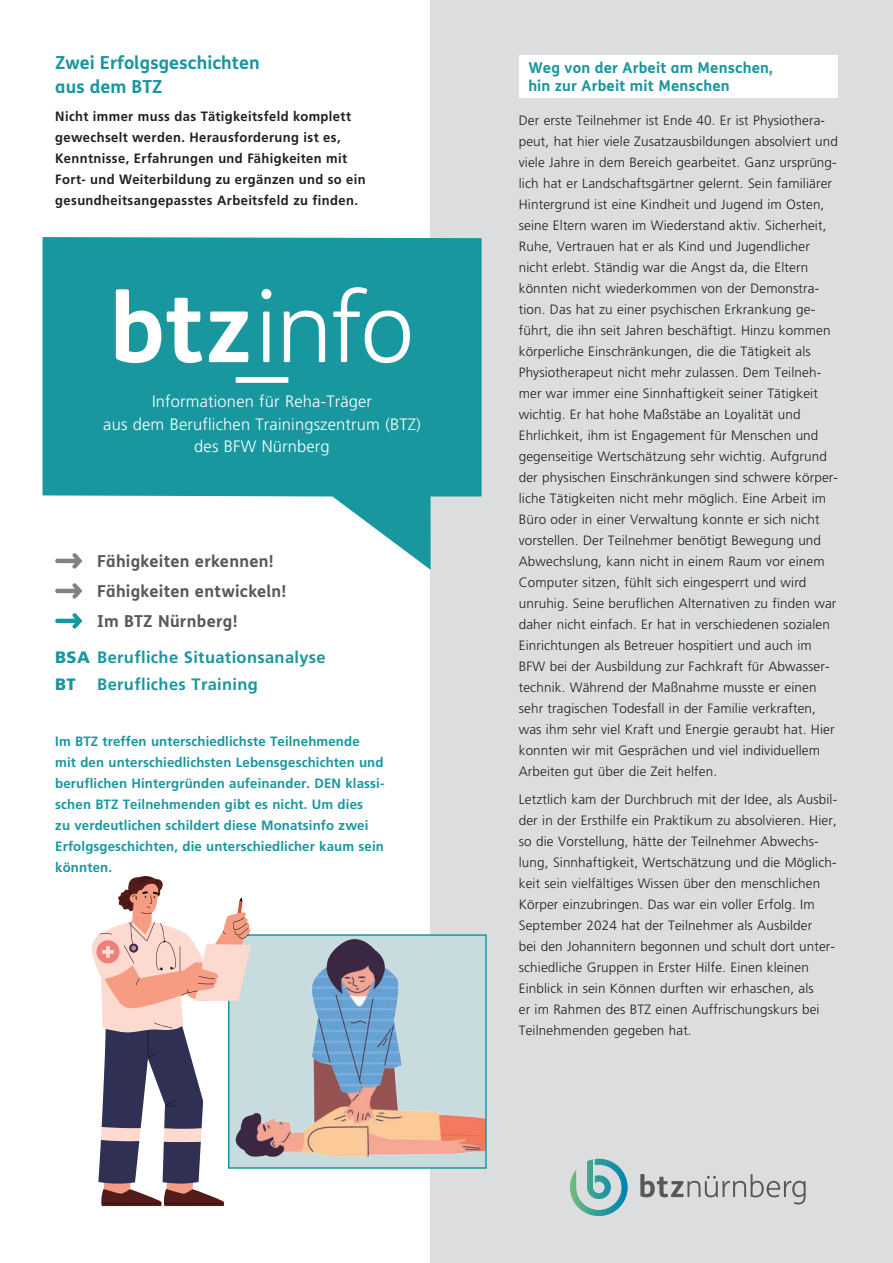
<style>
.page{position:relative;width:893px;height:1263px;background:#fff}
.page>*{position:absolute;margin:0;border:0;box-sizing:border-box;transform-origin:0 0}
.t1{font:300 95.85px "FS Me";color:#fff}
.t2{font:700 18px/24px "FS Me";color:#18979e}
.t3{font:300 16.5px/22.5px "Frutiger LT Pro";letter-spacing:.01em;color:#fff;text-align:center}
.t4{font:700 16.5px/30px "FS Me";letter-spacing:.015em;color:#57585a}
.t5{font:700 16.5px/27px "Frutiger LT Pro";letter-spacing:.02em;color:#18979e}
.t6{font:700 15px/18px "FS Me";letter-spacing:.01em;color:#18979e}
.t7{font:300 13.5px/21px "Frutiger LT Pro";letter-spacing:.01em;color:#231f20}
.t8{font:700 13.5px/21px "Frutiger LT Pro";letter-spacing:.01em;color:#18979e}
.t9{font:700 13.5px/21px "Frutiger LT Pro";letter-spacing:.03em;color:#231f20;scale:.96 1}
.s1{font-weight:700}
.s2{font-weight:900}
</style>
<div class="page">
<div style="left:431px;top:0;width:462px;height:1263px;background:#dcdddf"></div>
<svg style="left:43px;top:237px;width:439px;height:333px;fill:#18979e"></svg>
<div style="left:236px;top:377px;width:52px;height:6px;background:#fff"></div>
<div style="left:519px;top:55px;width:319px;height:43px;background:#fff"></div>
<svg style="left:55px;top:553px;width:27px;height:16px"></svg>
<svg style="left:55px;top:583px;width:27px;height:16px"></svg>
<svg style="left:55px;top:613px;width:27px;height:16px"></svg>
<img style="left:251px;top:937px;width:233px;height:229px">
<div style="left:228px;top:934px;width:259px;height:235px;border:2px solid #18979e"></div>
<svg style="left:92px;top:876px;width:159px;height:330px"></svg>
<svg style="left:570px;top:1159px;width:58px;height:57px"></svg>
<svg style="left:640px;top:1174px;width:166px;height:30px"></svg>
<h2 class="t2" style="left:55px;top:49px;width:206px">Zwei Erfolgsgeschichten aus dem BTZ</h2>
<p class="t9" style="left:55px;top:105px;width:325px">Nicht immer muss das Tätigkeitsfeld komplett gewechselt werden. Herausforderung ist es, Kenntnisse, Erfahrungen und Fähigkeiten mit Fort- und Weiterbildung zu ergänzen und so ein gesundheitsangepasstes Arbeitsfeld zu finden.</p>
<h1 class="t1" style="left:110px;top:263px;width:306px"><span class="s1">btz</span>info</h1>
<p class="t3" style="left:103px;top:390px;width:319px">Informationen für Reha-Träger<br>aus dem Beruflichen Trainingszentrum (BTZ) des BFW Nürnberg</p>
<p class="t4" style="left:97px;top:545px;width:191px">Fähigkeiten erkennen!<br>Fähigkeiten entwickeln!<br>Im BTZ Nürnberg!</p>
<p class="t5" style="left:55px;top:643px;width:272px"><span class="s2">BSA</span> Berufliche Situationsanalyse<br><span class="s2">BT</span></p>
<p class="t5" style="left:97px;top:670px;width:162px">Berufliches Training</p>
<p class="t8" style="left:55px;top:731px;width:331px">Im BTZ treffen unterschiedlichste Teilnehmende<br>mit den unterschiedlichsten Lebensgeschichten und beruflichen Hintergründen aufeinander. DEN klassi&shy;schen BTZ Teilnehmenden gibt es nicht. Um dies<br>zu verdeutlichen schildert diese Monatsinfo zwei Erfolgsgeschichten, die unterschiedlicher kaum sein könnten.</p>
<p class="t6" style="left:528px;top:58px;width:246px">Weg von der Arbeit am Menschen, hin zur Arbeit mit Menschen</p>
<p class="t7" style="left:519px;top:110px;width:321px">Der erste Teilnehmer ist Ende 40. Er ist Physiothera&shy;peut, hat hier viele Zusatzausbildungen absolviert und viele Jahre in dem Bereich gearbeitet. Ganz ursprüng&shy;lich hat er Landschaftsgärtner gelernt. Sein familiärer Hintergrund ist eine Kindheit und Jugend im Osten, seine Eltern waren im Wiederstand aktiv. Sicherheit, Ruhe, Vertrauen hat er als Kind und Jugendlicher nicht erlebt. Ständig war die Angst da, die Eltern könnten nicht wiederkommen von der Demonstra&shy;tion. Das hat zu einer psychischen Erkrankung ge&shy;führt, die ihn seit Jahren beschäftigt. Hinzu kommen körperliche Einschränkungen, die die Tätigkeit als Physiotherapeut nicht mehr zulassen. Dem Teilneh&shy;mer war immer eine Sinnhaftigkeit seiner Tätigkeit wichtig. Er hat hohe Maßstäbe an Loyalität und Ehrlichkeit, ihm ist Engagement für Menschen und gegenseitige Wertschätzung sehr wichtig. Aufgrund der physischen Einschränkungen sind schwere körper&shy;liche Tätigkeiten nicht mehr möglich. Eine Arbeit im Büro oder in einer Verwaltung konnte er sich nicht vorstellen. Der Teilnehmer benötigt Bewegung und Abwechslung, kann nicht in einem Raum vor einem Computer sitzen, fühlt sich eingesperrt und wird unruhig. Seine beruflichen Alternativen zu finden war daher nicht einfach. Er hat in verschiedenen sozialen Einrichtungen als Betreuer hospitiert und auch im BFW bei der Ausbildung zur Fachkraft für Abwasser&shy;technik. Während der Maßnahme musste er einen sehr tragischen Todesfall in der Familie verkraften, was ihm sehr viel Kraft und Energie geraubt hat. Hier konnten wir mit Gesprächen und viel individuellem Arbeiten gut über die Zeit helfen.</p>
<p class="t7" style="left:519px;top:788px;width:320px">Letztlich kam der Durchbruch mit der Idee, als Ausbil&shy;der in der Ersthilfe ein Praktikum zu absolvieren. Hier, so die Vorstellung, hätte der Teilnehmer Abwechs&shy;lung, Sinnhaftigkeit, Wertschätzung und die Möglich&shy;keit sein vielfältiges Wissen über den menschlichen Körper einzubringen. Das war ein voller Erfolg. Im September 2024 hat der Teilnehmer als Ausbilder<br>bei den Johannitern begonnen und schult dort unter&shy;schiedliche Gruppen in Erster Hilfe. Einen kleinen Einblick in sein Können durften wir erhaschen, als<br>er im Rahmen des BTZ einen Auffrischungskurs bei Teilnehmenden gegeben hat.</p>
</div>
